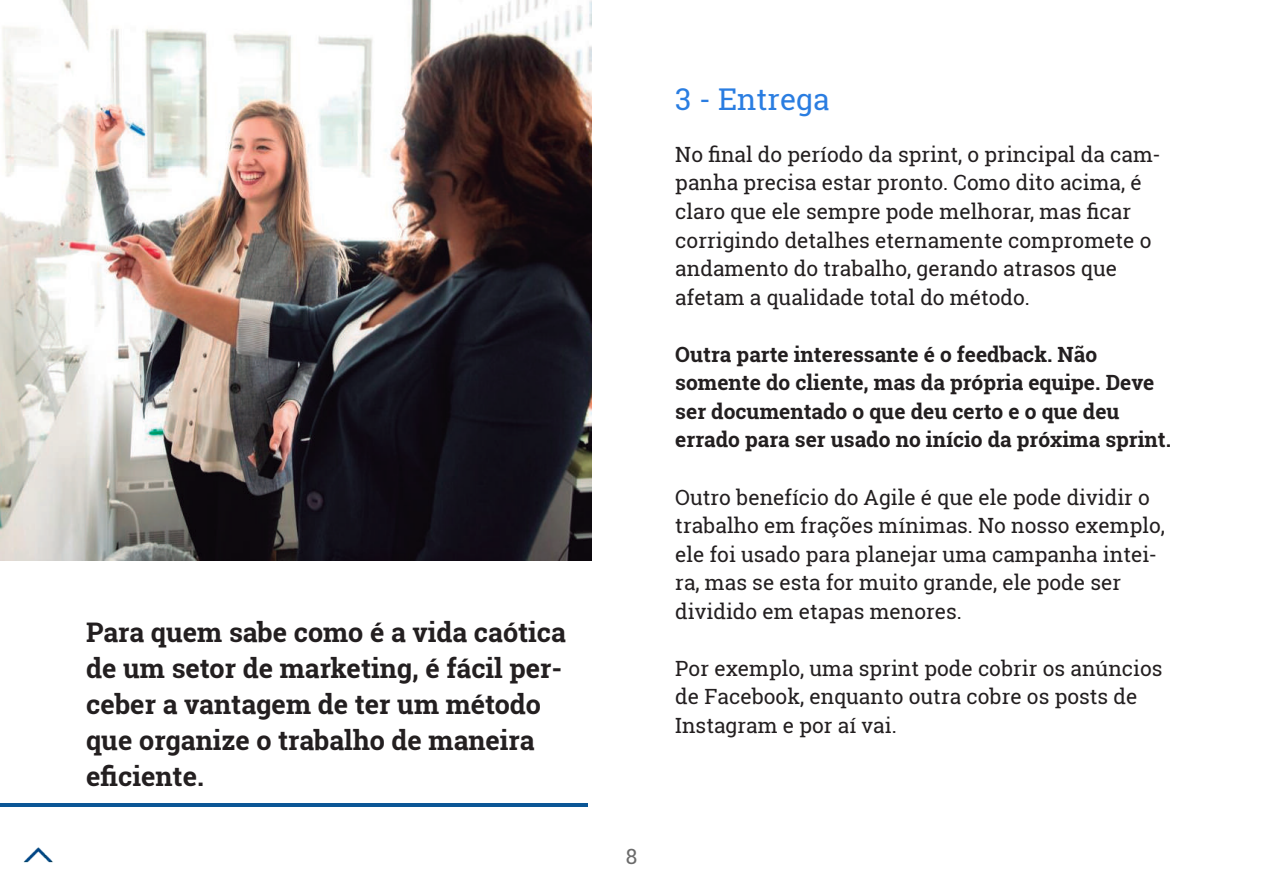
<style>
.page{position:relative;width:1263px;height:893px;background:#fff}
.page>*{position:absolute;margin:0;border:0;box-sizing:border-box;transform-origin:0 0}
.t1{font:30px "Roboto Slab";color:#2a7de1}
.t2{font:700 27px/36px "Roboto Slab";color:#231f20}
.t3{font:21px/28.5px "Roboto Slab";color:#231f20}
.t4{font:700 21px/28.5px "Roboto Slab";color:#231f20}
.t5{font:21px "Roboto Slab";color:#6b6b6b}
</style>
<div class="page">
<hr style="left:0;top:803px;width:588px;height:4px;background:#0b5696">
<img style="left:0;top:0;width:591px;height:560px">
<img style="left:23px;top:847px;width:30px;height:16px">
<p class="t2" style="left:86px;top:614px;width:481px">Para quem sabe como é a vida caótica de um setor de marketing, é fácil per&shy;ceber a vantagem de ter um método que organize o trabalho de maneira eficiente.</p>
<h1 class="t1" style="left:675px;top:79px;width:156px">3 - Entrega</h1>
<p class="t3" style="left:675px;top:140px;width:487px">No final do período da sprint, o principal da cam&shy;panha precisa estar pronto. Como dito acima, é claro que ele sempre pode melhorar, mas ficar corrigindo detalhes eternamente compromete o andamento do trabalho, gerando atrasos que afetam a qualidade total do método.</p>
<p class="t4" style="left:675px;top:340px;width:497px">Outra parte interessante é o feedback. Não somente do cliente, mas da própria equipe. Deve ser documentado o que deu certo e o que deu errado para ser usado no início da próxima sprint.</p>
<p class="t3" style="left:675px;top:482px;width:491px">Outro benefício do Agile é que ele pode dividir o trabalho em frações mínimas. No nosso exemplo, ele foi usado para planejar uma campanha intei&shy;ra, mas se esta for muito grande, ele pode ser dividido em etapas menores.</p>
<p class="t3" style="left:675px;top:654px;width:489px">Por exemplo, uma sprint pode cobrir os anúncios de Facebook, enquanto outra cobre os posts de<br>Instagram e por aí vai.</p>
<p class="t5" style="left:626px;top:842px;width:13px">8</p>
</div>
